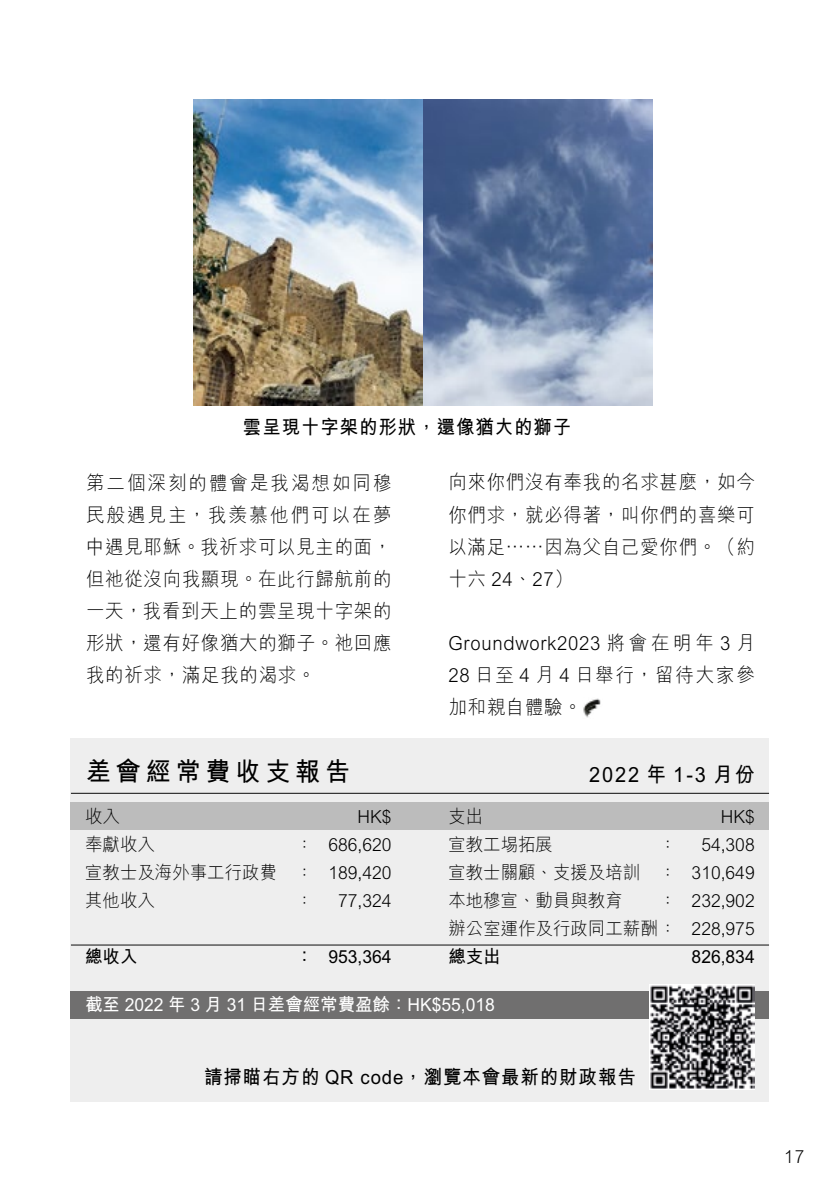
<style>
.page{position:relative;width:840px;height:1191px;background:#fff}
.page>*{position:absolute;margin:0;border:0;box-sizing:border-box;transform-origin:0 0}
.t1{font:700 26.2px "M Hei HK";letter-spacing:.2em;color:#000;scale:.95 1}
.t2{font:700 21px "M Hei HK";letter-spacing:.1em;color:#000;scale:.95 1}
.t3{font:300 19.4px/32px "M Hei HK";letter-spacing:.04em;color:#000;text-align:justify;scale:.95 1}
.t4{font:700 19.4px "M Hei HK";letter-spacing:.05em;color:#000;scale:.95 1}
.t5{font:300 18px/28px "M Hei HK";color:#000;text-align:justify}
.t6{font:700 18px "M Hei HK";color:#fff}
.t7{font:700 18px "M Hei HK";color:#000}
.t8{font:300 18px "M Hei HK";color:#000;scale:.95 1}
</style>
<div class="page">
<img style="left:193px;top:100px;width:458px;height:305px">
<div style="left:71px;top:738px;width:697px;height:363px;background:#eee"></div>
<div style="left:71px;top:802px;width:697px;height:27px;background:#bcbcbc"></div>
<div style="left:71px;top:990px;width:697px;height:28px;background:#706f6f"></div>
<hr style="left:71px;top:944px;width:697px;height:2px;background:#fff">
<hr style="left:71px;top:944px;width:697px;height:1px;background:#000">
<hr style="left:71px;top:792px;width:697px;height:2px;background:#fff">
<hr style="left:71px;top:793px;width:697px;height:1px;background:#000">
<img style="left:649px;top:984px;width:105px;height:105px">
<img style="left:583px;top:698px;width:18px;height:20px">
<p class="t4" style="left:243px;top:412px;width:347px">雲呈現十字架的形狀，還像猶大的獅子</p>
<p class="t3" style="left:86px;top:466px;width:323px">第二個深刻的體會是我渴想如同穆民般遇見主，我羨慕他們可以在夢中遇見耶穌。我祈求可以見主的面，但祂從沒向我顯現。在此行歸航前的一天，我看到天上的雲呈現十字架的形狀，還有好像猶大的獅子。祂回應我的祈求，滿足我的渴求。</p>
<p class="t3" style="left:448px;top:465px;width:324px">向來你們沒有奉我的名求甚麼，如今你們求，就必得著，叫你們的喜樂可以滿足……因為父自己愛你們。（約十六 24、27）</p>
<p class="t3" style="left:448px;top:625px;width:324px">Groundwork2023 將會在明年 3 月28 日至 4 月 4 日舉行，留待大家參加和親自體驗。</p>
<h1 class="t1" style="left:86px;top:752px;width:279px">差會經常費收支報告</h1>
<p class="t2" style="left:588px;top:759px;width:176px">2022 年 1-3 月份</p>
<p class="t5" style="left:448px;top:801px;width:36px">支出</p>
<p class="t5" style="left:720px;top:801px;width:35px">HK$</p>
<p class="t5" style="left:448px;top:829px;width:106px">宣教工埸拓展</p>
<p class="t5" style="left:658px;top:829px;width:19px">：</p>
<p class="t5" style="left:85px;top:801px;width:36px">收入</p>
<p class="t5" style="left:357px;top:801px;width:35px">HK$</p>
<p class="t5" style="left:85px;top:829px;width:71px">奉獻收入</p>
<p class="t5" style="left:85px;top:829px;width:307px;text-indent:211px">： 686,620宣教士及海外事工行政費 ： 189,420其他收入</p>
<p class="t5" style="left:448px;top:829px;width:307px;text-indent:253px">54,308宣教士關顧、支援及培訓 ： 310,649本地穆宣、動員與教育</p>
<p class="t5" style="left:296px;top:885px;width:19px">：</p>
<p class="t5" style="left:338px;top:885px;width:55px">77,324</p>
<p class="t5" style="left:448px;top:885px;width:307px;text-align:right">： 232,902<br>辦公室運作及行政同工薪酬 ： 228,975</p>
<p class="t7" style="left:448px;top:943px;width:54px">總支出</p>
<p class="t7" style="left:691px;top:943px;width:64px">826,834</p>
<p class="t7" style="left:85px;top:943px;width:54px">總收入</p>
<p class="t7" style="left:296px;top:943px;width:97px">： 953,364</p>
<p class="t6" style="left:85px;top:991px;width:411px">截至 2022 年 3 月 31 日差會經常費盈餘：HK$55,018</p>
<p class="t4" style="left:204px;top:1063px;width:455px">請掃瞄右方的 QR code，瀏覽本會最新的財政報告</p>
<p class="t8" style="left:783px;top:1144px;width:23px">17</p>
</div>
